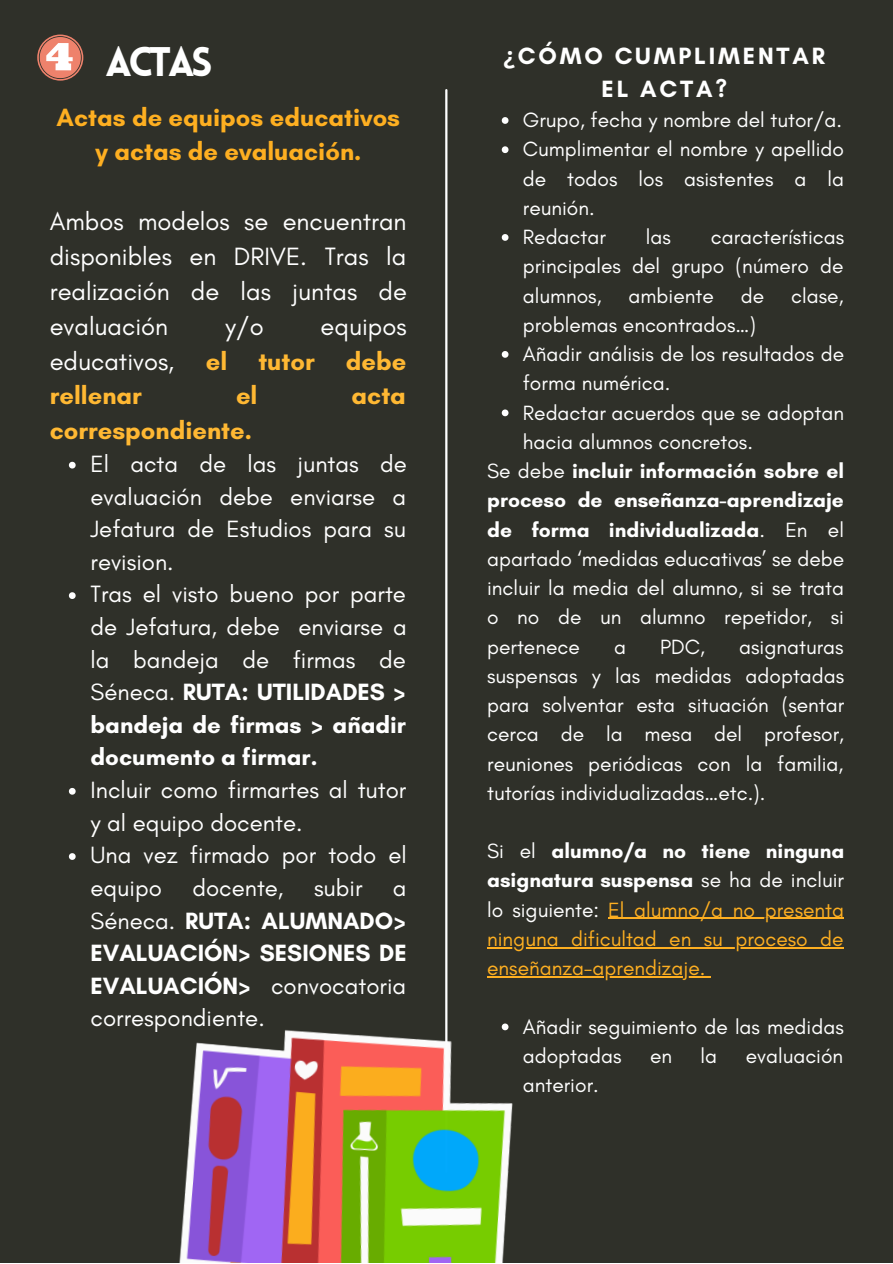
<style>
.page{position:relative;width:893px;height:1264px;background:#fff}
.page>*{position:absolute;margin:0;border:0;box-sizing:border-box;transform-origin:0 0}
.t1{font:900 40.5px "Lovelo";letter-spacing:-.085em;color:#fff}
.t2{font:25.5px/34.8px "Glacial Indifference";color:#fff;text-align:justify}
.t3{font:700 25.5px/34.8px "Glacial Indifference";color:#ffb833;text-align:justify}
.t4{font:700 25.5px/34.8px "Glacial Indifference";color:#feaf21;text-align:center}
.t5{font:24px/32.5px "Glacial Indifference";color:#fff;text-align:justify}
.t6{font:700 24px/32.5px "Glacial Indifference";color:#fff;text-align:justify}
.t7{font:700 24px/32.5px "Glacial Indifference";letter-spacing:.12em;color:#fff;text-align:center}
.t8{font:21px/29.2px "Glacial Indifference";color:#fff;text-align:justify}
.t9{font:21px/29.2px "Glacial Indifference";color:#feaf21;text-align:justify}
.s1{font-weight:400;color:#fff}
.s2{font-weight:700}
.s3{font-weight:400}
.s4{font-family:"Noto Sans"}
.s5{color:#fff}
.s6{font-weight:700;color:#fff}
</style>
<div class="page">
<div style="left:0;top:0;width:892px;height:1262px;background:#2f3029"></div>
<hr style="left:445px;top:90px;width:2px;height:1081px;background:#fff">
<svg style="left:37px;top:35px;width:46px;height:46px"></svg>
<img style="left:179px;top:1002px;width:334px;height:260px">
<svg style="left:69px;top:462px;width:7px;height:6px"></svg>
<svg style="left:69px;top:592px;width:7px;height:7px"></svg>
<svg style="left:69px;top:788px;width:7px;height:6px"></svg>
<svg style="left:69px;top:853px;width:7px;height:6px"></svg>
<svg style="left:501px;top:117px;width:7px;height:7px"></svg>
<svg style="left:501px;top:146px;width:7px;height:7px"></svg>
<svg style="left:501px;top:234px;width:7px;height:7px"></svg>
<svg style="left:501px;top:351px;width:7px;height:7px"></svg>
<svg style="left:501px;top:409px;width:7px;height:7px"></svg>
<svg style="left:501px;top:1023px;width:7px;height:7px"></svg>
<hr style="left:608px;top:917px;width:236px;height:1px;background:#feaf21">
<hr style="left:487px;top:947px;width:356px;height:1px;background:#feaf21">
<hr style="left:487px;top:976px;width:218px;height:1px;background:#feaf21">
<p class="t1" style="left:105px;top:46px;width:108px">ACTAS</p>
<p class="t4" style="left:57px;top:99px;width:345px">Actas de equipos educativos y actas de evaluación.</p>
<p class="t2" style="left:50px;top:204px;width:358px">Ambos modelos se encuentran disponibles en DRIVE. Tras la realización de las juntas de evaluación</p>
<p class="t2" style="left:225px;top:308px;width:40px">y/o</p>
<p class="t3" style="left:50px;top:308px;width:358px;text-indent:271px"><span class="s1">equipos educativos,</span> el tutor debe rellenar</p>
<p class="t3" style="left:236px;top:378px;width:23px">el</p>
<p class="t3" style="left:351px;top:378px;width:56px">acta</p>
<p class="t3" style="left:50px;top:413px;width:204px">correspondiente.</p>
<p class="t5" style="left:91px;top:447px;width:318px">El acta de las juntas de evaluación debe enviarse a Jefatura de Estudios para su revision.</p>
<p class="t5" style="left:91px;top:577px;width:318px">Tras el visto bueno por parte de Jefatura, debe enviarse a la bandeja de firmas de Séneca. <span class="s2">RUTA: UTILIDADES &gt; bandeja de firmas &gt; añadir documento a firmar.</span></p>
<p class="t5" style="left:91px;top:773px;width:317px">Incluir como firmartes al tutor y al equipo docente.</p>
<p class="t5" style="left:91px;top:838px;width:318px">Una vez firmado por todo el equipo</p>
<p class="t5" style="left:192px;top:871px;width:93px">docente,</p>
<p class="t5" style="left:314px;top:871px;width:50px">subir</p>
<p class="t6" style="left:91px;top:871px;width:318px;text-indent:302px"><span class="s3">a Séneca.</span> RUTA: ALUMNADO&gt; EVALUACIÓN&gt; SESIONES DE EVALUACIÓN&gt; <span class="s3">convocatoria correspondiente.</span></p>
<p class="t7" style="left:503px;top:40px;width:323px"><span class="s4">¿</span>CÓMO CUMPLIMENTAR<br>EL ACTA?</p>
<p class="t8" style="left:522px;top:105px;width:320px">Grupo, fecha y nombre del tutor/a.</p>
<p class="t8" style="left:522px;top:134px;width:323px">Cumplimentar el nombre y apellido de todos los asistentes a la reunión.</p>
<p class="t8" style="left:522px;top:222px;width:85px">Redactar</p>
<p class="t8" style="left:645px;top:222px;width:26px">las</p>
<p class="t8" style="left:522px;top:222px;width:323px;text-indent:188px">características principales del grupo (número de alumnos,</p>
<p class="t8" style="left:628px;top:281px;width:87px">ambiente</p>
<p class="t8" style="left:740px;top:281px;width:25px">de</p>
<p class="t8" style="left:791px;top:281px;width:54px">clase,</p>
<p class="t8" style="left:522px;top:310px;width:235px">problemas encontrados…)</p>
<p class="t8" style="left:522px;top:339px;width:323px">Añadir análisis de los resultados de forma numérica.</p>
<p class="t8" style="left:522px;top:397px;width:323px">Redactar acuerdos que se adoptan hacia alumnos concretos.</p>
<p class="t8" style="left:487px;top:456px;width:359px">Se debe <span class="s2">incluir información sobre el proceso de enseñanza-aprendizaje de forma individualizada</span>. En el apartado ‘medidas educativas’ se debe incluir la media del alumno, si se trata o no de un alumno repetidor, si pertenece</p>
<p class="t8" style="left:614px;top:631px;width:13px">a</p>
<p class="t8" style="left:660px;top:631px;width:46px">PDC,</p>
<p class="t8" style="left:487px;top:631px;width:358px;text-indent:252px">asignaturas suspensas y las medidas adoptadas para solventar esta situación (sentar cerca de la mesa del profesor, reuniones periódicas con la familia, tutorías individualizadas…etc.).</p>
<p class="t9" style="left:487px;top:836px;width:358px"><span class="s5">Si el</span> <span class="s6">alumno/a no tiene ninguna asignatura suspensa</span> <span class="s5">se ha de incluir lo siguiente:</span> El alumno/a no presenta ninguna dificultad en su proceso de enseñanza-aprendizaje.</p>
<p class="t8" style="left:522px;top:1011px;width:322px">Añadir seguimiento de las medidas adoptadas</p>
<p class="t8" style="left:650px;top:1040px;width:24px">en</p>
<p class="t8" style="left:700px;top:1040px;width:18px">la</p>
<p class="t8" style="left:745px;top:1040px;width:99px">evaluación</p>
<p class="t8" style="left:522px;top:1070px;width:77px">anterior.</p>
</div>
